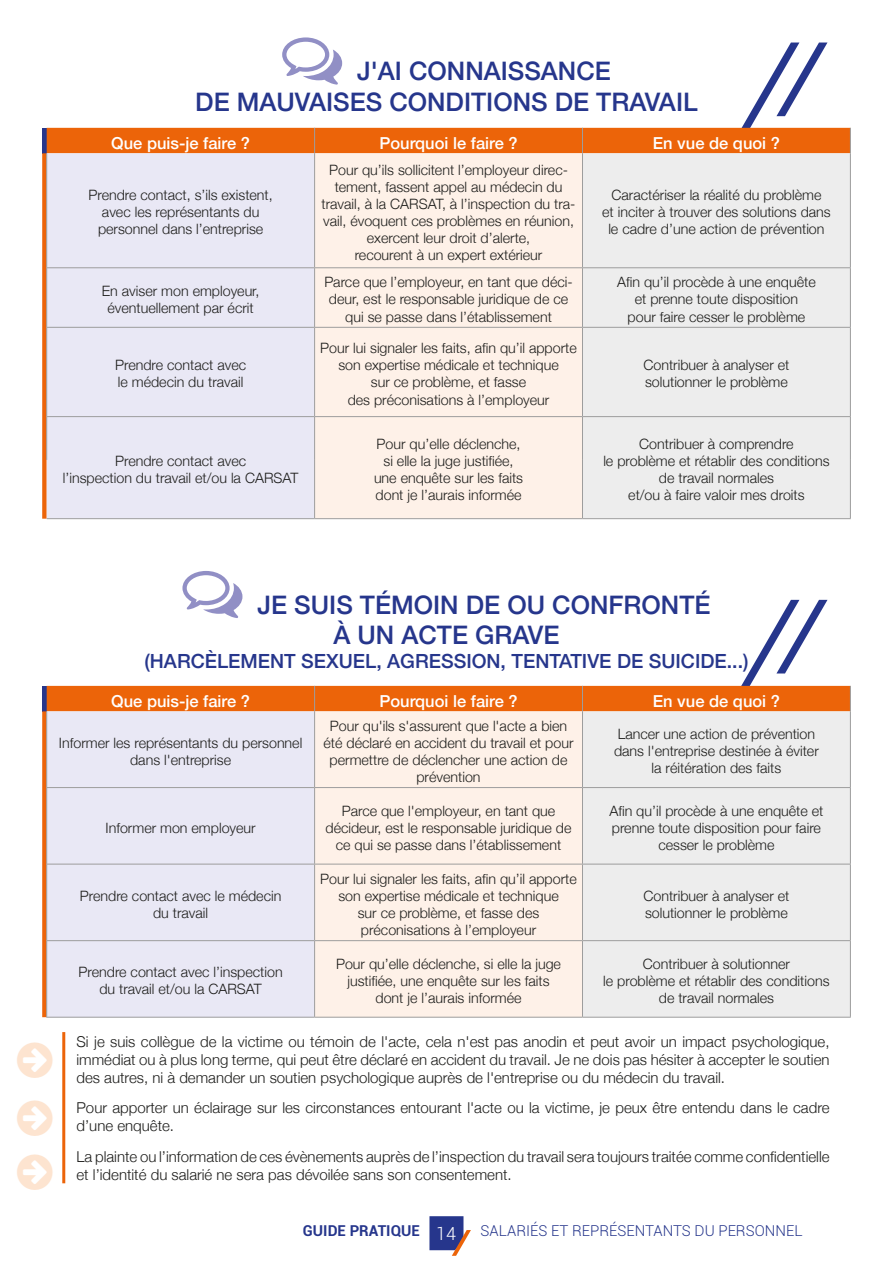
<style>
.page{position:relative;width:893px;height:1263px;background:#fff}
.page>*{position:absolute;margin:0;border:0;box-sizing:border-box;transform-origin:0 0}
.t1{font:500 25.5px/30.6px "Helvetica Neue";color:#26368c}
.t2{font:500 19.5px "Helvetica Neue";color:#26368c}
.t3{font:500 16.5px "Helvetica Neue";color:#fff}
.t4{font:300 15px/18px "Helvetica Neue";color:#1d1d1b}
.t5{font:300 15px "Roboto";color:#26368c}
.t6{font:700 15px "Roboto";color:#26368c}
.t7{font:300 14.25px/17.1px "Helvetica Neue";color:#1d1d1b;text-align:center}
.s1{font-weight:300;font-size:18px;color:#fff}
</style>
<div class="page">
<svg style="left:429px;top:1216px;width:42px;height:40px"></svg>
<svg style="left:727px;top:43px;width:100px;height:85px"></svg>
<svg style="left:727px;top:600px;width:100px;height:86px"></svg>
<div style="left:42px;top:128px;width:808px;height:391px;background:#ec6409"></div>
<div style="left:47px;top:153px;width:267px;height:365px;background:#e9e8f5"></div>
<div style="left:315px;top:153px;width:267px;height:365px;background:#fef1e8"></div>
<div style="left:583px;top:153px;width:267px;height:365px;background:#ededed"></div>
<svg style="left:314px;top:128px;width:1px;height:25px"></svg>
<svg style="left:582px;top:128px;width:1px;height:25px"></svg>
<svg style="left:850px;top:128px;width:1px;height:25px"></svg>
<hr style="left:46px;top:153px;width:1px;height:114px;background:#9d9d9d">
<hr style="left:314px;top:153px;width:1px;height:114px;background:#9d9d9d">
<hr style="left:582px;top:153px;width:1px;height:114px;background:#9d9d9d">
<hr style="left:850px;top:153px;width:1px;height:114px;background:#9d9d9d">
<hr style="left:46px;top:267px;width:269px;height:1px;background:#9d9d9d">
<hr style="left:46px;top:268px;width:1px;height:59px;background:#9d9d9d">
<hr style="left:315px;top:267px;width:267px;height:1px;background:#9d9d9d">
<hr style="left:314px;top:268px;width:1px;height:59px;background:#9d9d9d">
<hr style="left:582px;top:267px;width:269px;height:1px;background:#9d9d9d">
<hr style="left:582px;top:268px;width:1px;height:59px;background:#9d9d9d">
<hr style="left:850px;top:268px;width:1px;height:59px;background:#9d9d9d">
<hr style="left:46px;top:327px;width:269px;height:1px;background:#9d9d9d">
<hr style="left:46px;top:328px;width:1px;height:88px;background:#9d9d9d">
<hr style="left:315px;top:327px;width:267px;height:1px;background:#9d9d9d">
<hr style="left:314px;top:328px;width:1px;height:88px;background:#9d9d9d">
<hr style="left:582px;top:327px;width:269px;height:1px;background:#9d9d9d">
<hr style="left:582px;top:328px;width:1px;height:88px;background:#9d9d9d">
<hr style="left:850px;top:328px;width:1px;height:88px;background:#9d9d9d">
<hr style="left:46px;top:416px;width:269px;height:1px;background:#9d9d9d">
<hr style="left:46px;top:417px;width:1px;height:43px;background:#9d9d9d">
<hr style="left:315px;top:416px;width:267px;height:1px;background:#9d9d9d">
<hr style="left:314px;top:417px;width:1px;height:43px;background:#9d9d9d">
<hr style="left:582px;top:416px;width:269px;height:1px;background:#9d9d9d">
<hr style="left:582px;top:417px;width:1px;height:43px;background:#9d9d9d">
<hr style="left:850px;top:417px;width:1px;height:43px;background:#9d9d9d">
<hr style="left:314px;top:460px;width:1px;height:58px;background:#9d9d9d">
<hr style="left:582px;top:460px;width:1px;height:58px;background:#9d9d9d">
<hr style="left:850px;top:460px;width:1px;height:58px;background:#9d9d9d">
<hr style="left:47px;top:518px;width:268px;height:1px;background:#9d9d9d">
<hr style="left:315px;top:518px;width:267px;height:1px;background:#9d9d9d">
<hr style="left:582px;top:518px;width:269px;height:1px;background:#9d9d9d">
<div style="left:42px;top:686px;width:808px;height:331px;background:#ec6409"></div>
<div style="left:47px;top:711px;width:267px;height:306px;background:#e9e8f5"></div>
<div style="left:315px;top:711px;width:267px;height:306px;background:#fef1e8"></div>
<div style="left:583px;top:711px;width:267px;height:306px;background:#ededed"></div>
<svg style="left:314px;top:686px;width:1px;height:25px"></svg>
<svg style="left:582px;top:686px;width:1px;height:25px"></svg>
<svg style="left:850px;top:686px;width:1px;height:25px"></svg>
<hr style="left:46px;top:711px;width:1px;height:76px;background:#9d9d9d">
<hr style="left:314px;top:711px;width:1px;height:76px;background:#9d9d9d">
<hr style="left:582px;top:711px;width:1px;height:76px;background:#9d9d9d">
<hr style="left:850px;top:711px;width:1px;height:76px;background:#9d9d9d">
<hr style="left:46px;top:787px;width:269px;height:1px;background:#9d9d9d">
<hr style="left:46px;top:788px;width:1px;height:76px;background:#9d9d9d">
<hr style="left:315px;top:787px;width:267px;height:1px;background:#9d9d9d">
<hr style="left:314px;top:788px;width:1px;height:76px;background:#9d9d9d">
<hr style="left:582px;top:787px;width:269px;height:1px;background:#9d9d9d">
<hr style="left:582px;top:788px;width:1px;height:76px;background:#9d9d9d">
<hr style="left:850px;top:788px;width:1px;height:76px;background:#9d9d9d">
<hr style="left:46px;top:864px;width:269px;height:1px;background:#9d9d9d">
<hr style="left:46px;top:864px;width:1px;height:76px;background:#9d9d9d">
<hr style="left:315px;top:864px;width:267px;height:1px;background:#9d9d9d">
<hr style="left:314px;top:864px;width:1px;height:76px;background:#9d9d9d">
<hr style="left:582px;top:864px;width:269px;height:1px;background:#9d9d9d">
<hr style="left:582px;top:864px;width:1px;height:76px;background:#9d9d9d">
<hr style="left:850px;top:864px;width:1px;height:76px;background:#9d9d9d">
<hr style="left:46px;top:940px;width:269px;height:1px;background:#9d9d9d">
<hr style="left:46px;top:941px;width:1px;height:76px;background:#9d9d9d">
<hr style="left:315px;top:940px;width:267px;height:1px;background:#9d9d9d">
<hr style="left:314px;top:941px;width:1px;height:76px;background:#9d9d9d">
<hr style="left:582px;top:940px;width:269px;height:1px;background:#9d9d9d">
<hr style="left:582px;top:941px;width:1px;height:76px;background:#9d9d9d">
<hr style="left:850px;top:941px;width:1px;height:76px;background:#9d9d9d">
<hr style="left:46px;top:1017px;width:269px;height:1px;background:#9d9d9d">
<hr style="left:315px;top:1017px;width:267px;height:1px;background:#9d9d9d">
<hr style="left:582px;top:1017px;width:269px;height:1px;background:#9d9d9d">
<hr style="left:62px;top:1032px;width:3px;height:151px;background:#ec6409">
<h1 class="t1" style="left:195px;top:54px;width:504px;text-indent:162px">J'AI CONNAISSANCE<br>DE MAUVAISES CONDITIONS DE TRAVAIL</h1>
<p class="t3" style="left:111px;top:129px;width:140px">Que puis-je faire ?</p>
<p class="t3" style="left:379px;top:129px;width:140px">Pourquoi le faire ?</p>
<p class="t3" style="left:653px;top:129px;width:129px">En vue de quoi ?</p>
<p class="t7" style="left:89px;top:185px;width:186px">Prendre contact, s’ils existent, avec les représentants du personnel dans l’entreprise</p>
<p class="t7" style="left:322px;top:160px;width:256px">Pour qu’ils sollicitent l’employeur direc&shy;tement, fassent appel au médecin du travail, à la CARSAT, à l’inspection du tra&shy;vail, évoquent ces problèmes en réunion, exercent leur droit d’alerte,<br>recourent à un expert extérieur</p>
<p class="t7" style="left:602px;top:185px;width:230px">Caractériser la réalité du problème<br>et inciter à trouver des solutions dans le cadre d’une action de prévention</p>
<p class="t7" style="left:102px;top:281px;width:159px">En aviser mon employeur, éventuellement par écrit</p>
<p class="t7" style="left:324px;top:273px;width:250px">Parce que l’employeur, en tant que déci&shy;deur, est le responsable juridique de ce qui se passe dans l’établissement</p>
<p class="t7" style="left:617px;top:273px;width:200px">Afin qu’il procède à une enquête et prenne toute disposition<br>pour faire cesser le problème</p>
<p class="t7" style="left:115px;top:356px;width:132px;text-align:left">Prendre contact avec le médecin du travail</p>
<p class="t7" style="left:320px;top:339px;width:258px">Pour lui signaler les faits, afin qu’il apporte son expertise médicale et technique<br>sur ce problème, et fasse<br>des préconisations à l’employeur</p>
<p class="t7" style="left:643px;top:356px;width:147px;text-align:left">Contribuer à analyser et solutionner le problème</p>
<p class="t7" style="left:63px;top:451px;width:237px">Prendre contact avec<br>l’inspection du travail et/ou la CARSAT</p>
<p class="t7" style="left:374px;top:434px;width:151px">Pour qu’elle déclenche, si elle la juge justifiée, une enquête sur les faits dont je l’aurais informée</p>
<p class="t7" style="left:603px;top:434px;width:228px">Contribuer à comprendre<br>le problème et rétablir des conditions de travail normales<br>et/ou à faire valoir mes droits</p>
<h1 class="t1" style="left:333px;top:587px;width:379px;text-indent:-76px">JE SUIS TÉMOIN DE OU CONFRONTÉ<br>À UN ACTE GRAVE</h1>
<h2 class="t2" style="left:144px;top:645px;width:605px">(HARCÈLEMENT SEXUEL, AGRESSION, TENTATIVE DE SUICIDE...)</h2>
<p class="t3" style="left:111px;top:687px;width:140px">Que puis-je faire ?</p>
<p class="t3" style="left:379px;top:687px;width:140px">Pourquoi le faire ?</p>
<p class="t3" style="left:653px;top:687px;width:129px">En vue de quoi ?</p>
<p class="t7" style="left:59px;top:733px;width:245px">Informer les représentants du personnel dans l'entreprise</p>
<p class="t7" style="left:324px;top:716px;width:252px">Pour qu'ils s'assurent que l'acte a bien été déclaré en accident du travail et pour permettre de déclencher une action de prévention</p>
<p class="t7" style="left:614px;top:724px;width:206px">Lancer une action de prévention dans l'entreprise destinée à éviter la réitération des faits</p>
<p class="t7" style="left:106px;top:818px;width:152px">Informer mon employeur</p>
<p class="t7" style="left:80px;top:886px;width:203px">Prendre contact avec le médecin du travail</p>
<p class="t7" style="left:326px;top:801px;width:248px">Parce que l'employeur, en tant que décideur, est le responsable juridique de ce qui se passe dans l’établissement</p>
<p class="t7" style="left:609px;top:801px;width:216px">Afin qu’il procède à une enquête et prenne toute disposition pour faire cesser le problème</p>
<p class="t7" style="left:320px;top:869px;width:258px">Pour lui signaler les faits, afin qu’il apporte son expertise médicale et technique<br>sur ce problème, et fasse des préconisations à l’employeur</p>
<p class="t7" style="left:643px;top:886px;width:147px;text-align:left">Contribuer à analyser et solutionner le problème</p>
<p class="t7" style="left:79px;top:962px;width:206px">Prendre contact avec l’inspection du travail et/ou la CARSAT</p>
<p class="t7" style="left:336px;top:954px;width:226px">Pour qu’elle déclenche, si elle la juge justifiée, une enquête sur les faits dont je l’aurais informée</p>
<p class="t7" style="left:603px;top:954px;width:228px">Contribuer à solutionner<br>le problème et rétablir des conditions de travail normales</p>
<p class="t4" style="left:77px;top:1031px;width:754px;text-align:justify">Si je suis collègue de la victime ou témoin de l'acte, cela n'est pas anodin et peut avoir un impact psychologique, immédiat ou à plus long terme, qui peut être déclaré en accident du travail. Je ne dois pas hésiter à accepter le soutien des autres, ni à demander un soutien psychologique auprès de l'entreprise ou du médecin du travail.</p>
<p class="t4" style="left:77px;top:1098px;width:754px">Pour apporter un éclairage sur les circonstances entourant l'acte ou la victime, je peux être entendu dans le cadre d’une enquête.</p>
<p class="t4" style="left:77px;top:1147px;width:754px">La plainte ou l’information de ces évènements auprès de l’inspection du travail sera toujours traitée comme confidentielle et l’identité du salarié ne sera pas dévoilée sans son consentement.</p>
<p class="t6" style="left:303px;top:1220px;width:155px">GUIDE PRATIQUE <span class="s1">14</span></p>
<p class="t5" style="left:480px;top:1220px;width:324px">SALARIÉS ET REPRÉSENTANTS DU PERSONNEL</p>
</div>
